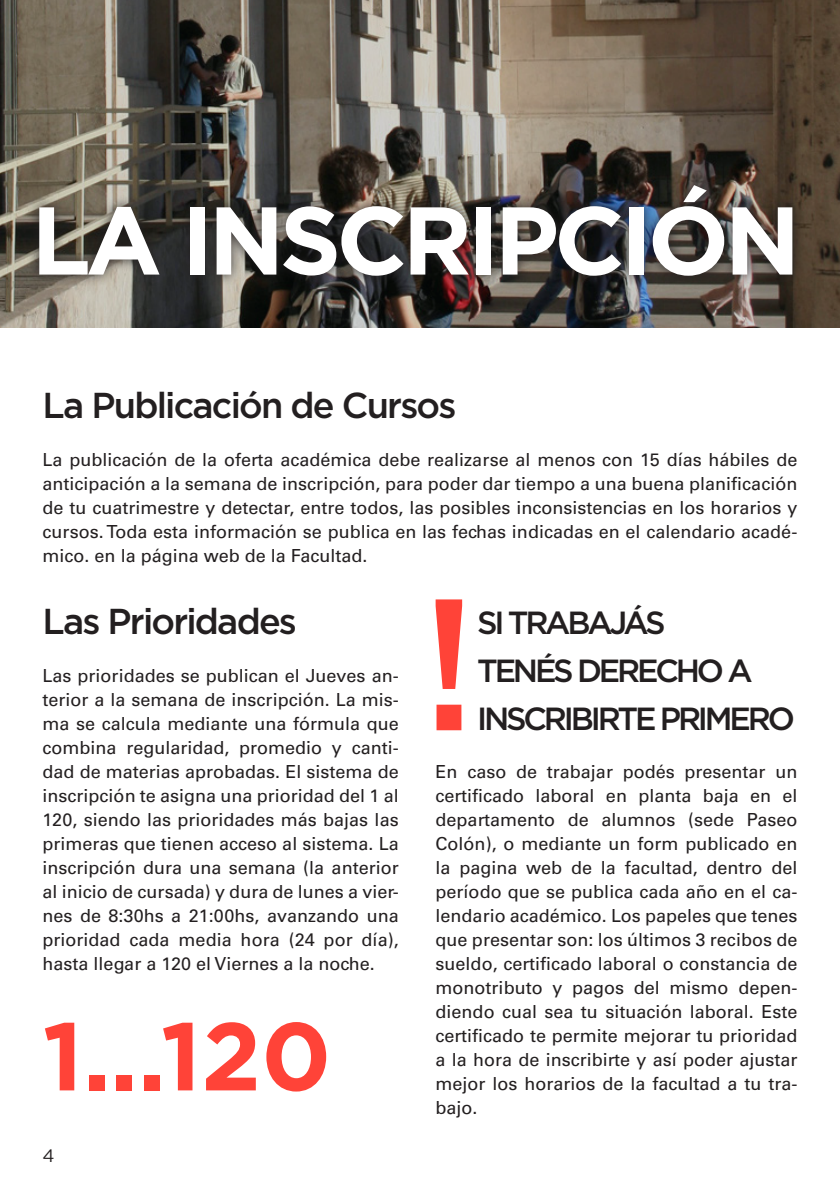
<style>
.page{position:relative;width:840px;height:1191px;background:#fff}
.page>*{position:absolute;margin:0;border:0;box-sizing:border-box;transform-origin:0 0}
.t1{font:500 186.8px "Gotham";color:#ff4338}
.H1_Imagen{font:700 96px "Gotham";letter-spacing:-.05em;color:#fff}
.t2{font:700 96px "Gotham";color:#ff4338}
.t3{font:500 36px "Gotham";letter-spacing:-.05em;color:#231f20}
.t4{font:500 32px "Gotham";letter-spacing:-.1em;color:#231f20}
.Cuerpo{font:18px/24px "Univers LT Std";color:#231f20;text-align:justify}
.t5{font:18px "Gotham";color:#231f20}
</style>
<div class="page">
<svg style="left:0;top:0;width:839px;height:327px;background:#665d52"></svg>
<div style="left:27px;top:174px;width:777px;height:114px;background:#231f20;opacity:.9"></div>
<p class="H1_Imagen" style="left:31px;top:185px;width:770px">LA INSCRIPCIÓN</p>
<h3 class="t3" style="left:43px;top:382px;width:415px">La Publicación de Cursos</h3>
<p class="Cuerpo" style="left:43px;top:448px;width:756px">La publicación de la oferta académica debe realizarse al menos con 15 días hábiles de anticipación a la semana de inscripción, para poder dar tiempo a una buena planificación de tu cuatrimestre y detectar, entre todos, las posibles inconsistencias en los horarios y cursos. Toda esta información se publica en las fechas indicadas en el calendario acadé&shy;mico. en la página web de la Facultad.</p>
<h3 class="t3" style="left:43px;top:598px;width:256px">Las Prioridades</h3>
<h3 class="t1" style="left:420px;top:542px;width:58px">!</h3>
<h3 class="t4" style="left:477px;top:602px;width:190px">SI TRABAJÁS</h3>
<h3 class="t4" style="left:477px;top:650px;width:277px">TENÉS DERECHO A</h3>
<h3 class="t4" style="left:477px;top:698px;width:319px">INSCRIBIRTE PRIMERO</h3>
<p class="Cuerpo" style="left:435px;top:760px;width:363px">En caso de trabajar podés presentar un certificado laboral en planta baja en el departamento de alumnos (sede Paseo Colón), o mediante un form publicado en la pagina web de la facultad, dentro del período que se publica cada año en el ca&shy;lendario académico. Los papeles que tenes que presentar son: los últimos 3 recibos de sueldo, certificado laboral o constancia de monotributo y pagos del mismo depen&shy;diendo cual sea tu situación laboral. Este certificado te permite mejorar tu prioridad a la hora de inscribirte y así poder ajustar mejor los horarios de la facultad a tu tra&shy;bajo.</p>
<p class="Cuerpo" style="left:43px;top:664px;width:357px">Las prioridades se publican el Jueves an&shy;terior a la semana de inscripción. La mis&shy;ma se calcula mediante una fórmula que combina regularidad, promedio y canti&shy;dad de materias aprobadas. El sistema de inscripción te asigna una prioridad del 1 al 120, siendo las prioridades más bajas las primeras que tienen acceso al sistema. La inscripción dura una semana (la anterior al inicio de cursada) y dura de lunes a vier&shy;nes de 8:30hs a 21:00hs, avanzando una prioridad cada media hora (24 por día), hasta llegar a 120 el Viernes a la noche.</p>
<h1 class="t2" style="left:43px;top:1001px;width:290px">1...120</h1>
<p class="t5" style="left:43px;top:1146px;width:14px">4</p>
</div>
